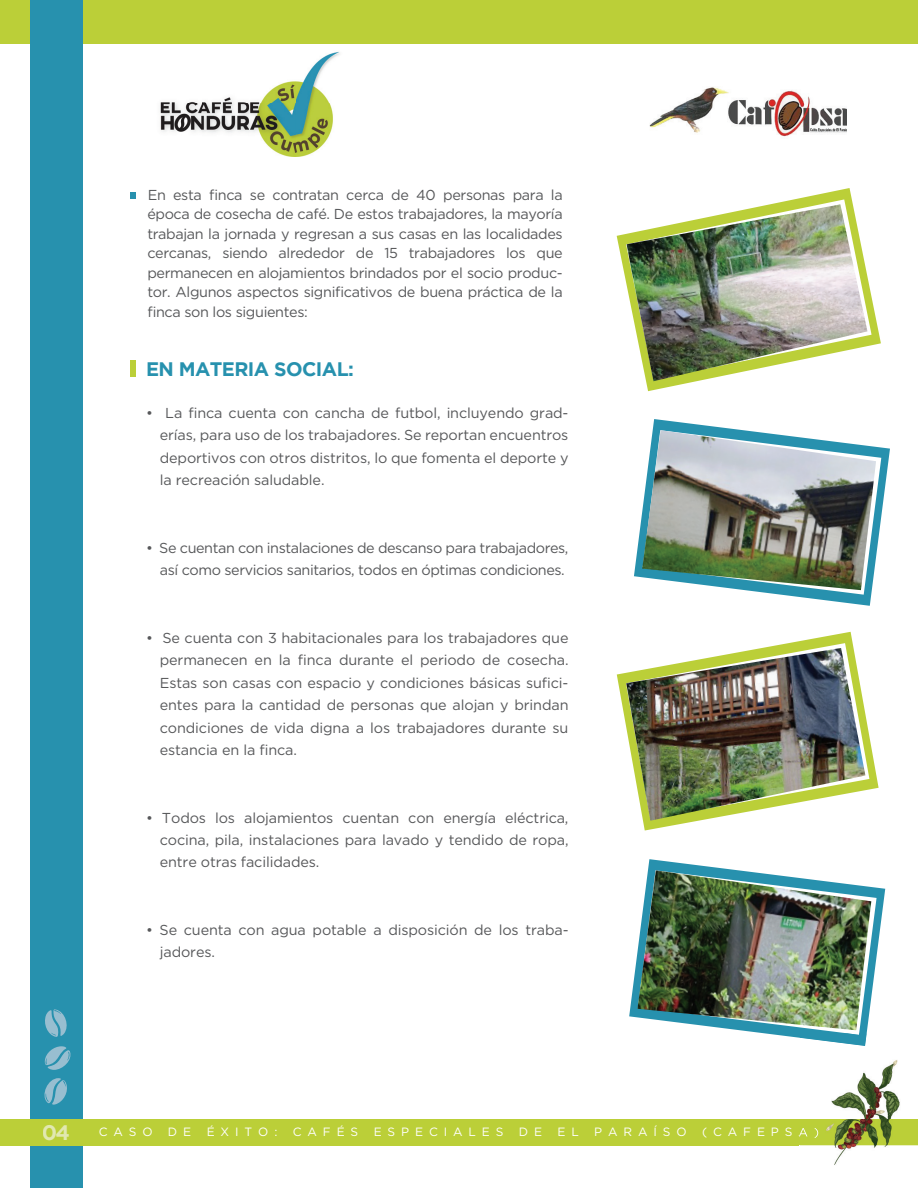
<style>
.page{position:relative;width:918px;height:1188px;background:#fff}
.page>*{position:absolute;margin:0;border:0;box-sizing:border-box;transform-origin:0 0}
.t1{font:700 21px "Gotham";color:#e1e8b0}
.t2{font:700 19.5px "Gotham";letter-spacing:-.03em;color:#2791ae}
.t3{font:14.4px/22.5px "Gotham";letter-spacing:-.01em;color:#57585a;text-align:justify}
.t4{font:14.4px/22.5px "Gotham";letter-spacing:-.03em;color:#57585a;text-align:right}
.t5{font:12px "Gotham";letter-spacing:.49em;color:#fff}
</style>
<div class="page">
<div style="left:0;top:0;width:917px;height:43px;background:#bbcf38"></div>
<div style="left:30px;top:0;width:53px;height:1188px;background:#2791ae"></div>
<div style="left:0;top:1119px;width:918px;height:26px;background:#bbcf38"></div>
<div style="left:130px;top:360px;width:6px;height:17px;background:#bbcf38"></div>
<svg style="left:617px;top:188px;width:264px;height:203px"></svg>
<img style="left:627px;top:204px;width:240px;height:177px">
<svg style="left:634px;top:419px;width:256px;height:187px"></svg>
<img style="left:642px;top:430px;width:234px;height:160px">
<svg style="left:629px;top:859px;width:256px;height:179px"></svg>
<img style="left:637px;top:870px;width:234px;height:160px">
<svg style="left:617px;top:632px;width:262px;height:199px"></svg>
<img style="left:626px;top:648px;width:239px;height:173px">
<img style="left:800px;top:1033px;width:118px;height:132px">
<img style="left:800px;top:1033px;width:67px;height:13px">
<img style="left:800px;top:1126px;width:25px;height:12px">
<svg style="left:44px;top:1078px;width:23px;height:27px"></svg>
<svg style="left:45px;top:1009px;width:22px;height:28px"></svg>
<svg style="left:45px;top:1046px;width:26px;height:24px"></svg>
<img style="left:160px;top:51px;width:180px;height:105px">
<img style="left:649px;top:87px;width:197px;height:50px">
<div style="left:130px;top:192px;width:6px;height:7px;background:#2791ae"></div>
<p class="t3" style="left:147px;top:185px;width:417px;line-height:19.5px">En esta finca se contratan cerca de 40 personas para la época de cosecha de café. De estos trabajadores, la mayoría trabajan la jornada y regresan a sus casas en las localidades cercanas, siendo alrededor de 15 trabajadores los que permanecen en alojamientos brindados por el socio produc&shy;tor. Algunos aspectos significativos de buena práctica de la finca son los siguientes:</p>
<h2 class="t2" style="left:146px;top:357px;width:209px">EN MATERIA SOCIAL:</h2>
<p class="t3" style="left:160px;top:401px;width:410px;text-indent:-14px">• La finca cuenta con cancha de futbol, incluyendo grad&shy;erías, para uso de los trabajadores. Se reportan encuentros deportivos con otros distritos, lo que fomenta el deporte y la recreación saludable.</p>
<p class="t4" style="left:146px;top:536px;width:424px">• Se cuentan con instalaciones de descanso para trabajadores, así como servicios sanitarios, todos en óptimas condiciones.</p>
<p class="t3" style="left:160px;top:626px;width:410px;text-indent:-14px">• Se cuenta con 3 habitacionales para los trabajadores que permanecen en la finca durante el periodo de cosecha.<br>Estas son casas con espacio y condiciones básicas sufici&shy;entes para la cantidad de personas que alojan y brindan condiciones de vida digna a los trabajadores durante su estancia en la finca.</p>
<p class="t3" style="left:160px;top:806px;width:410px;text-indent:-14px">• Todos los alojamientos cuentan con energía eléctrica, cocina, pila, instalaciones para lavado y tendido de ropa, entre otras facilidades.</p>
<p class="t3" style="left:160px;top:918px;width:410px;text-indent:-14px">• Se cuenta con agua potable a disposición de los traba&shy;jadores.</p>
<h1 class="t1" style="left:42px;top:1120px;width:30px">04</h1>
<p class="t5" style="left:99px;top:1125px;width:55px">CASO</p>
<p class="t5" style="left:168px;top:1125px;width:25px">D E</p>
<p class="t5" style="left:207px;top:1125px;width:72px">ÉXITO:</p>
<p class="t5" style="left:293px;top:1125px;width:67px">CAFÉS</p>
<p class="t5" style="left:374px;top:1125px;width:131px">ESPECIALES</p>
<p class="t5" style="left:519px;top:1125px;width:25px">D E</p>
<p class="t5" style="left:558px;top:1125px;width:23px">E L</p>
<p class="t5" style="left:594px;top:1125px;width:94px">PARAÍSO</p>
<p class="t5" style="left:702px;top:1125px;width:118px">(CAFEPSA)</p>
</div>
